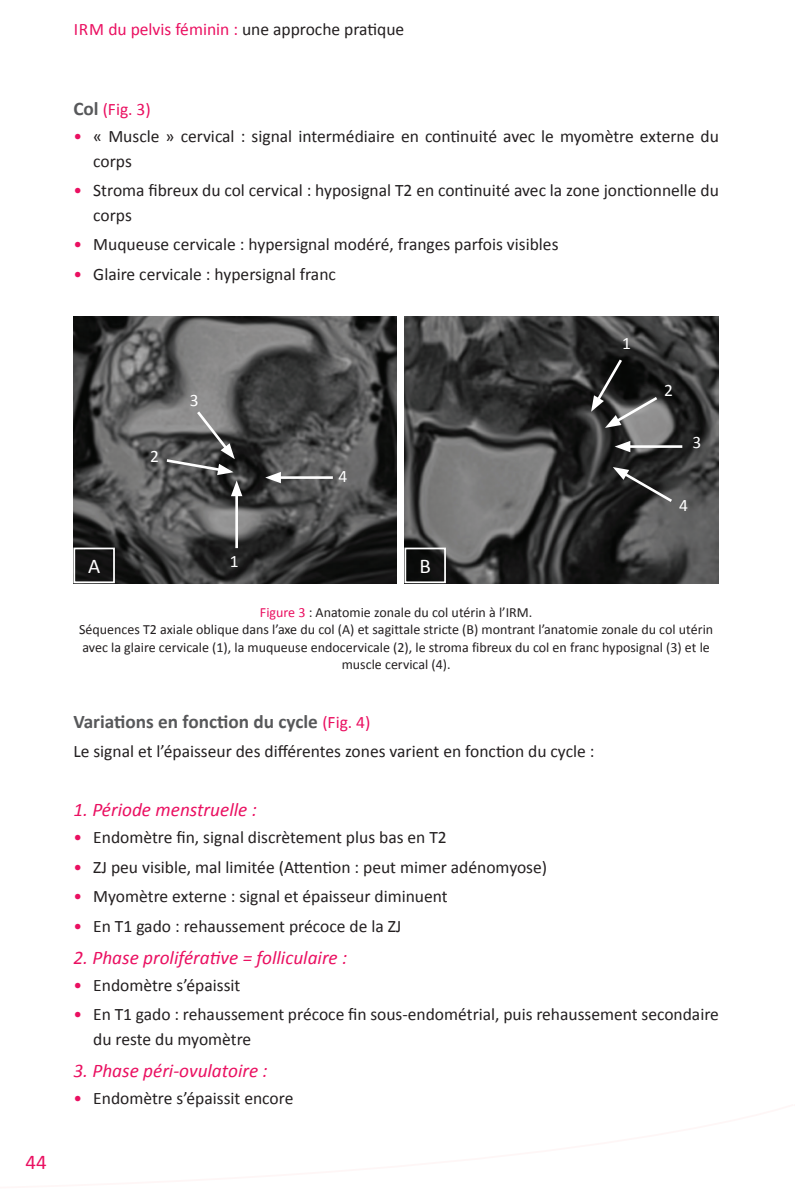
<style>
.page{position:relative;width:795px;height:1192px;background:#fff}
.page>*{position:absolute;margin:0;border:0;box-sizing:border-box;transform-origin:0 0}
.t1{font:21px "Calibri";color:#ea1061}
.t2{font:21px "Calibri";color:#fff}
.t3{font:italic 19.25px "Calibri";color:#ea1061}
.t4{font:700 19.25px "Calibri";color:#57585a}
.t5{font:17.5px/24.5px "Calibri";color:#231f20}
.t6{font:17.5px "Calibri";color:#ea1061}
.t7{font:17.5px "Calibri";color:#fff}
.t8{font:14px/17.5px "Calibri";color:#231f20;text-align:center}
.s1{color:#231f20}
.s2{font-weight:700;font-size:19.25px;color:#57585a}
.s3{color:#ea1061}
.s4{font-weight:400;font-size:17.5px;color:#ea1061}
</style>
<div class="page">
<img style="left:73px;top:316px;width:323px;height:267px">
<img style="left:404px;top:316px;width:314px;height:267px">
<div style="left:73px;top:547px;width:42px;height:36px;border:2px solid #fff"></div>
<div style="left:404px;top:547px;width:41px;height:36px;border:2px solid #fff"></div>
<hr style="left:276px;top:476px;width:57px;height:3px;background:#fff">
<svg style="left:265px;top:472px;width:16px;height:11px"></svg>
<svg style="left:591px;top:356px;width:69px;height:72px;background:#434343"></svg>
<hr style="left:235px;top:491px;width:3px;height:57px;background:#fff">
<svg style="left:164px;top:408px;width:78px;height:88px;background:#616262"></svg>
<svg style="left:612px;top:467px;width:62px;height:37px;background:#3b3b3b"></svg>
<hr style="left:625px;top:445px;width:57px;height:3px;background:#fff">
<svg style="left:614px;top:441px;width:16px;height:11px"></svg>
<p class="t1" style="left:25px;top:1148px;width:23px">44</p>
<p class="t6" style="left:74px;top:18px;width:332px">Irm du pelvis féminin : <span class="s1">une approche pratique</span></p>
<p class="t6" style="left:73px;top:98px;width:79px"><span class="s2">Col</span> (Fig. 3)</p>
<p class="t5" style="left:93px;top:124px;width:627px;text-indent:-20px"><span class="s3">•</span> « Muscle » cervical : signal intermédiaire en continuité avec le myomètre externe du corps</p>
<p class="t5" style="left:93px;top:178px;width:627px;text-indent:-20px"><span class="s3">•</span> Stroma fibreux du col cervical : hyposignal T2 en continuité avec la zone jonctionnelle du corps</p>
<p class="t5" style="left:73px;top:232px;width:486px"><span class="s3">•</span> Muqueuse cervicale : hypersignal modéré, franges parfois visibles</p>
<p class="t5" style="left:73px;top:261px;width:264px"><span class="s3">•</span> Glaire cervicale : hypersignal franc</p>
<p class="t7" style="left:150px;top:445px;width:10px">2</p>
<p class="t7" style="left:190px;top:389px;width:10px">3</p>
<p class="t7" style="left:338px;top:465px;width:10px">4</p>
<p class="t7" style="left:230px;top:549px;width:10px">1</p>
<p class="t2" style="left:88px;top:553px;width:12px">a</p>
<p class="t2" style="left:419px;top:553px;width:13px">B</p>
<p class="t7" style="left:621px;top:332px;width:10px">1</p>
<p class="t7" style="left:664px;top:379px;width:10px">2</p>
<p class="t7" style="left:692px;top:431px;width:10px">3</p>
<p class="t7" style="left:679px;top:494px;width:10px">4</p>
<p class="t8" style="left:79px;top:603px;width:635px"><span class="s3">Figure 3</span> : Anatomie zonale du col utérin à l’IRM.<br>Séquences T2 axiale oblique dans l’axe du col (A) et sagittale stricte (B) montrant l’anatomie zonale du col utérin avec la glaire cervicale (1), la muqueuse endocervicale (2), le stroma fibreux du col en franc hyposignal (3) et le muscle cervical (4).</p>
<p class="t4" style="left:73px;top:709px;width:298px">Variations en fonction du cycle <span class="s4">(Fig. 4)</span></p>
<p class="t5" style="left:73px;top:739px;width:522px">Le signal et l’épaisseur des différentes zones varient en fonction du cycle :</p>
<p class="t3" style="left:73px;top:796px;width:185px">1. Période menstruelle :</p>
<p class="t5" style="left:73px;top:825px;width:375px"><span class="s3">•</span> Endomètre fin, signal discrètement plus bas en T2</p>
<p class="t5" style="left:73px;top:854px;width:475px"><span class="s3">•</span> ZJ peu visible, mal limitée (Attention : peut mimer adénomyose)</p>
<p class="t5" style="left:73px;top:884px;width:376px"><span class="s3">•</span> Myomètre externe : signal et épaisseur diminuent</p>
<p class="t5" style="left:73px;top:913px;width:329px"><span class="s3">•</span> En T1 gado : rehaussement précoce de la ZJ</p>
<p class="t3" style="left:73px;top:944px;width:275px">2. Phase proliférative = folliculaire :</p>
<p class="t5" style="left:73px;top:972px;width:168px"><span class="s3">•</span> Endomètre s’épaissit</p>
<p class="t5" style="left:93px;top:1002px;width:627px;text-indent:-20px"><span class="s3">•</span> En T1 gado : rehaussement précoce fin sous-endométrial, puis rehaussement secondaire du reste du myomètre</p>
<p class="t3" style="left:73px;top:1057px;width:196px">3. Phase péri-ovulatoire :</p>
<p class="t5" style="left:73px;top:1085px;width:221px"><span class="s3">•</span> Endomètre s’épaissit encore</p>
</div>
